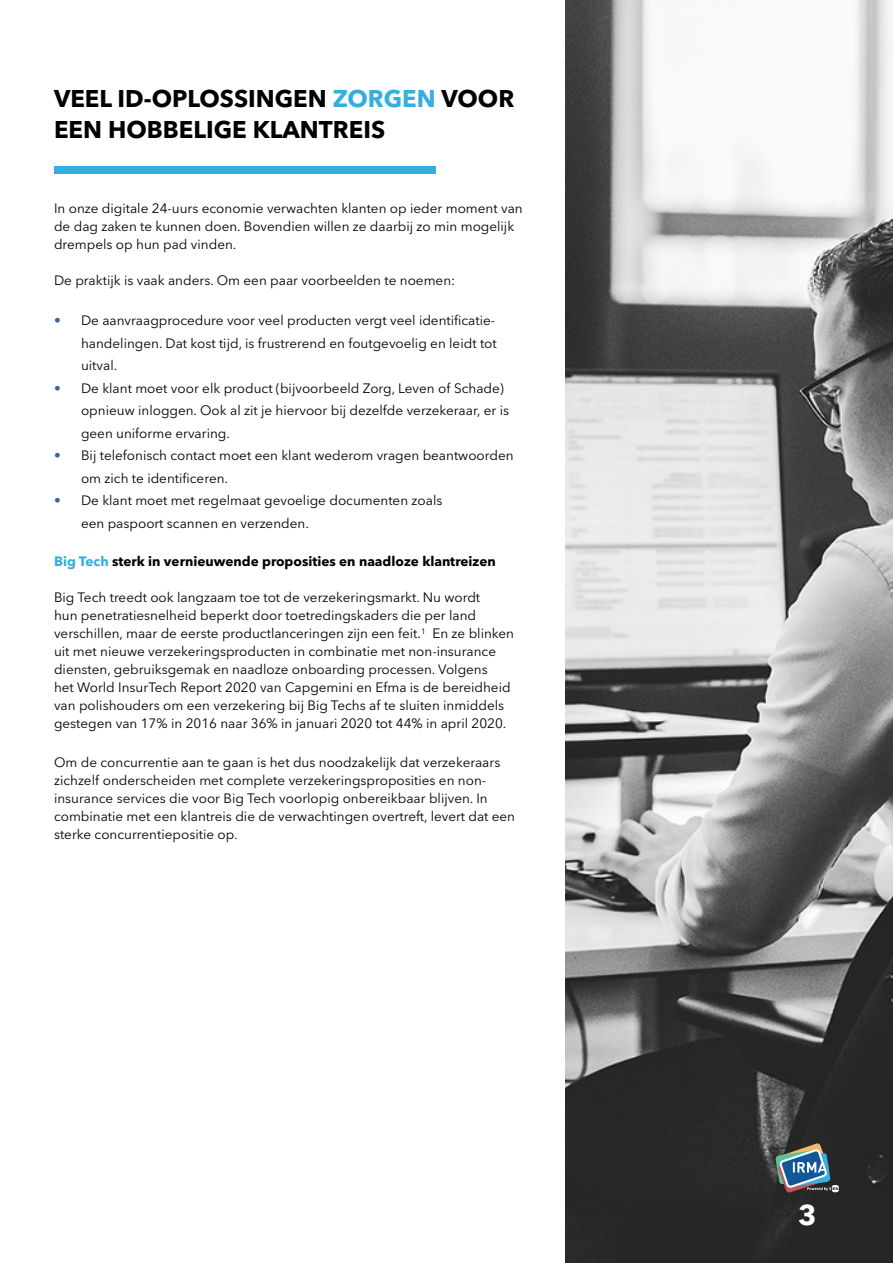
<style>
.page{position:relative;width:893px;height:1263px;background:#fff}
.page>*{position:absolute;margin:0;border:0;box-sizing:border-box;transform-origin:0 0}
.t1{font:700 28.5px "Avenir Next LT Pro";color:#fff}
.t2{font:700 24px "Avenir Next LT Pro";color:#000}
.SIDN_Basis{font:13.5px/18px "Avenir Next LT Pro";color:#000}
.SIDN_Basis-2{font:700 13.5px "Avenir Next LT Pro";color:#000}
.s1{color:#34aee0}
.s2{color:#369}
</style>
<div class="page">
<img style="left:565px;top:0;width:327px;height:1263px">
<div style="left:54px;top:167px;width:382px;height:7px;background:#34aee0"></div>
<svg style="left:775px;top:1143px;width:63px;height:49px"></svg>
<p class="t2" style="left:54px;top:84px;width:462px">VEEL ID-OPLOSSINGEN <span class="s1">ZORGEN</span> VOOR</p>
<p class="t2" style="left:54px;top:115px;width:333px">EEN HOBBELIGE KLANTREIS</p>
<p class="SIDN_Basis" style="left:54px;top:199px;width:470px">In onze digitale 24-uurs economie verwachten klanten op ieder moment van de dag zaken te kunnen doen. Bovendien willen ze daarbij zo min mogelijk drempels op hun pad vinden.</p>
<p class="SIDN_Basis" style="left:54px;top:271px;width:403px">De praktijk is vaak anders. Om een paar voorbeelden te noemen:</p>
<p class="SIDN_Basis" style="left:81px;top:309px;width:417px;line-height:22.5px;text-indent:-27px"><span class="s2">•</span> De aanvraagprocedure voor veel producten vergt veel identificatie&shy;handelingen. Dat kost tijd, is frustrerend en foutgevoelig en leidt tot uitval.</p>
<p class="SIDN_Basis" style="left:81px;top:377px;width:429px;line-height:22.5px;text-indent:-27px"><span class="s2">•</span> De klant moet voor elk product (bijvoorbeeld Zorg, Leven of Schade) opnieuw inloggen. Ook al zit je hiervoor bij dezelfde verzekeraar, er is geen uniforme ervaring.</p>
<p class="SIDN_Basis" style="left:81px;top:444px;width:434px;line-height:22.5px;text-indent:-27px"><span class="s2">•</span> Bij telefonisch contact moet een klant wederom vragen beantwoorden om zich te identificeren.</p>
<p class="SIDN_Basis" style="left:81px;top:489px;width:363px;line-height:22.5px;text-indent:-27px"><span class="s2">•</span> De klant moet met regelmaat gevoelige documenten zoals een paspoort scannen en verzenden.</p>
<p class="SIDN_Basis-2" style="left:54px;top:553px;width:443px"><span class="s1">Big Tech</span> sterk in vernieuwende proposities en naadloze klantreizen</p>
<p class="SIDN_Basis" style="left:54px;top:589px;width:461px">Big Tech treedt ook langzaam toe tot de verzekeringsmarkt. Nu wordt<br>hun penetratiesnelheid beperkt door toetredingskaders die per land verschillen, maar de eerste productlanceringen zijn een feit.<sup>1</sup> En ze blinken uit met nieuwe verzekeringsproducten in combinatie met non-insurance diensten, gebruiksgemak en naadloze onboarding processen. Volgens<br>het World InsurTech Report 2020 van Capgemini en Efma is de bereidheid van polishouders om een verzekering bij Big Techs af te sluiten inmiddels gestegen van 17% in 2016 naar 36% in januari 2020 tot 44% in april 2020.</p>
<p class="SIDN_Basis" style="left:54px;top:754px;width:462px">Om de concurrentie aan te gaan is het dus noodzakelijk dat verzekeraars zichzelf onderscheiden met complete verzekeringsproposities en non&shy;insurance services die voor Big Tech voorlopig onbereikbaar blijven. In combinatie met een klantreis die de verwachtingen overtreft, levert dat een sterke concurrentiepositie op.</p>
<p class="t1" style="left:798px;top:1197px;width:20px">3</p>
</div>
